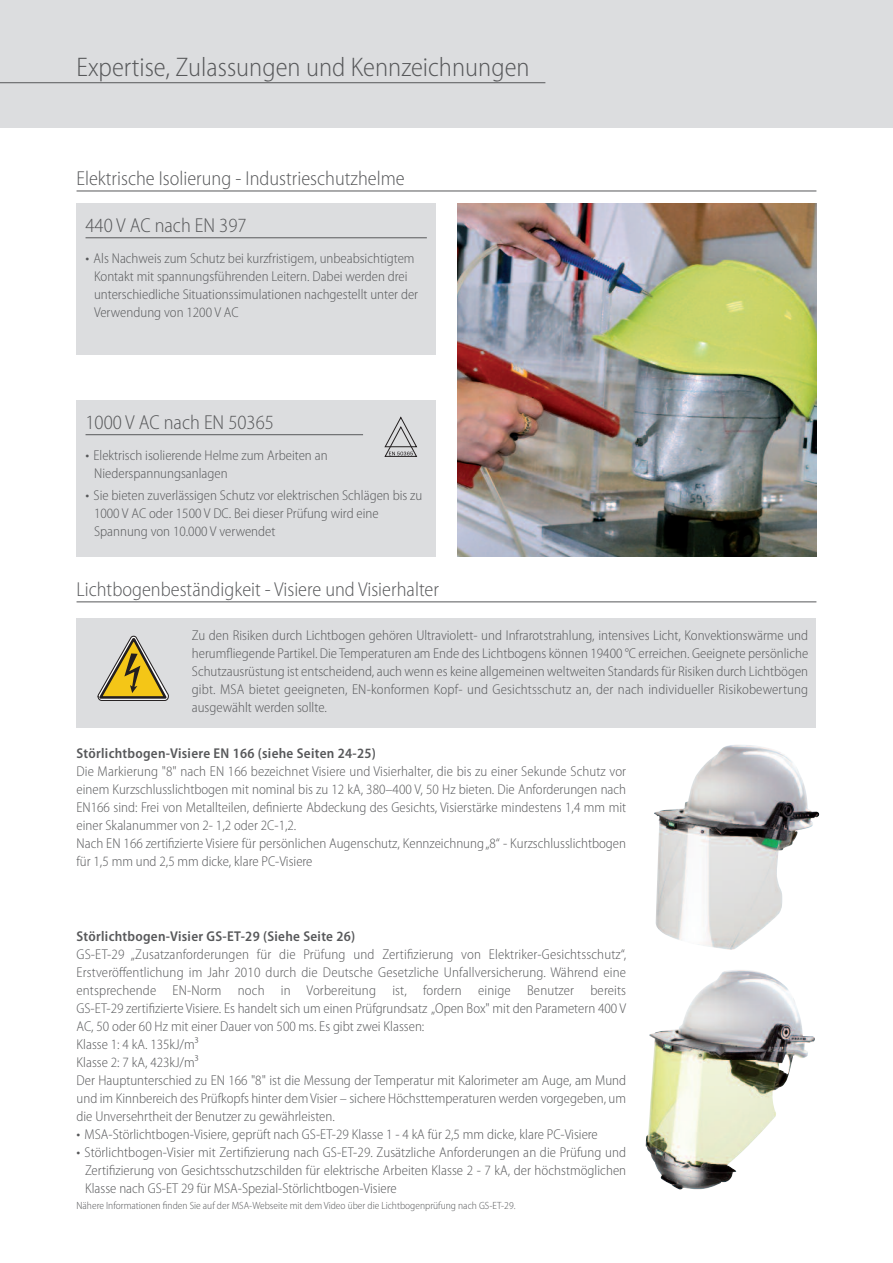
<style>
.page{position:relative;width:893px;height:1263px;background:#fff}
.page>*{position:absolute;margin:0;border:0;box-sizing:border-box;transform-origin:0 0}
.t1{font:300 semi-condensed 27px "Myriad Pro";color:#57585a}
.t2{font:300 semi-condensed 20.25px "Myriad Pro";color:#57585a}
.t3{font:300 semi-condensed 14.25px/18px "Myriad Pro";color:#57585a}
.t4{font:600 semi-condensed 14.25px "Myriad Pro";letter-spacing:.02em;color:#57585a}
.t5{font:300 semi-condensed 10.5px "Myriad Pro";color:#57585a}
.s1{font-size:15.6px}
</style>
<div class="page">
<div style="left:77px;top:203px;width:359px;height:152px;background:#dcdddf"></div>
<div style="left:77px;top:400px;width:359px;height:157px;background:#dcdddf"></div>
<hr style="left:77px;top:191px;width:739px;height:1px;background:#57585a">
<div style="left:0;top:0;width:893px;height:128px;background:#dcdddf"></div>
<div style="left:77px;top:618px;width:739px;height:110px;background:#dcdddf"></div>
<img style="left:654px;top:745px;width:165px;height:205px">
<img style="left:645px;top:970px;width:170px;height:220px">
<img style="left:457px;top:203px;width:359px;height:354px">
<svg style="left:97px;top:636px;width:72px;height:65px"></svg>
<svg style="left:384px;top:417px;width:33px;height:40px"></svg>
<hr style="left:77px;top:601px;width:739px;height:1px;background:#57585a">
<hr style="left:86px;top:434px;width:277px;height:1px;background:#57585a">
<hr style="left:86px;top:237px;width:341px;height:1px;background:#57585a">
<hr style="left:0;top:82px;width:545px;height:1px;background:#57585a">
<h1 class="t1" style="left:77px;top:52px;width:455px">Expertise, Zulassungen und Kennzeichnungen</h1>
<h2 class="t2" style="left:77px;top:168px;width:330px">Elektrische Isolierung - Industrieschutzhelme</h2>
<h2 class="t2" style="left:86px;top:214px;width:163px">440 V AC nach EN 397</h2>
<p class="t3" style="left:94px;top:249px;width:326px;text-indent:-9px"><span class="s1">•</span> Als Nachweis zum Schutz bei kurzfristigem, unbeabsichtigtem Kontakt mit spannungsführenden Leitern. Dabei werden drei unterschiedliche Situationssimulationen nachgestellt unter der Verwendung von 1200 V AC</p>
<h2 class="t2" style="left:86px;top:411px;width:190px">1000 V AC nach EN 50365</h2>
<p class="t3" style="left:94px;top:446px;width:235px;text-indent:-9px"><span class="s1">•</span> Elektrisch isolierende Helme zum Arbeiten an<br>Niederspannungsanlagen</p>
<p class="t3" style="left:94px;top:487px;width:330px;text-indent:-9px"><span class="s1">•</span> Sie bieten zuverlässigen Schutz vor elektrischen Schlägen bis zu<br>1000 V AC oder 1500 V DC. Bei dieser Prüfung wird eine<br>Spannung von 10.000 V verwendet</p>
<h2 class="t2" style="left:77px;top:578px;width:364px">Lichtbogenbeständigkeit - Visiere und Visierhalter</h2>
<p class="t3" style="left:192px;top:626px;width:618px;text-align:justify">Zu den Risiken durch Lichtbogen gehören Ultraviolett- und Infrarotstrahlung, intensives Licht, Konvektionswärme und herumfliegende Partikel. Die Temperaturen am Ende des Lichtbogens können 19400 °C erreichen. Geeignete persönliche Schutzausrüstung ist entscheidend, auch wenn es keine allgemeinen weltweiten Standards für Risiken durch Lichtbögen gibt. MSA bietet geeigneten, EN-konformen Kopf- und Gesichtsschutz an, der nach individueller Risikobewertung ausgewählt werden sollte.</p>
<p class="t4" style="left:77px;top:745px;width:301px">Störlichtbogen-Visiere EN 166 (siehe Seiten 24-25)</p>
<p class="t3" style="left:77px;top:762px;width:551px">Die Markierung "8" nach EN 166 bezeichnet Visiere und Visierhalter, die bis zu einer Sekunde Schutz vor einem Kurzschlusslichtbogen mit nominal bis zu 12 kA, 380–400 V, 50 Hz bieten. Die Anforderungen nach EN166 sind: Frei von Metallteilen, definierte Abdeckung des Gesichts, Visierstärke mindestens 1,4 mm mit einer Skalanummer von 2- 1,2 oder 2C-1,2.<br>Nach EN 166 zertifizierte Visiere für persönlichen Augenschutz, Kennzeichnung„8“ - Kurzschlusslichtbogen für 1,5 mm und 2,5 mm dicke, klare PC-Visiere</p>
<p class="t4" style="left:77px;top:928px;width:280px">Störlichtbogen-Visier GS-ET-29 (Siehe Seite 26)</p>
<p class="t3" style="left:77px;top:945px;width:551px">GS-ET-29 „Zusatzanforderungen für die Prüfung und Zertifizierung von Elektriker-Gesichtsschutz“, Erstveröffentlichung im Jahr 2010 durch die Deutsche Gesetzliche Unfallversicherung. Während eine entsprechende EN-Norm noch in Vorbereitung ist, fordern einige Benutzer bereits GS-ET-29 zertifizierte Visiere. Es handelt sich um einen Prüfgrundsatz „Open Box" mit den Parametern 400 V AC, 50 oder 60 Hz mit einer Dauer von 500 ms. Es gibt zwei Klassen:<br>Klasse 1: 4 kA. 135kJ/m³<br>Klasse 2: 7 kA, 423kJ/m³<br>Der Hauptunterschied zu EN 166 "8" ist die Messung der Temperatur mit Kalorimeter am Auge, am Mund und im Kinnbereich des Prüfkopfs hinter demVisier – sichere Höchsttemperaturen werden vorgegeben, um die Unversehrtheit der Benutzer zu gewährleisten.</p>
<p class="t3" style="left:77px;top:1125px;width:523px"><span class="s1">•</span> MSA-Störlichtbogen-Visiere, geprüft nach GS-ET-29 Klasse 1 - 4 kA für 2,5 mm dicke, klare PC-Visiere</p>
<p class="t3" style="left:85px;top:1143px;width:543px;text-align:justify;text-indent:-9px"><span class="s1">•</span> Störlichtbogen-Visier mit Zertifizierung nach GS-ET-29. Zusätzliche Anforderungen an die Prüfung und Zertifizierung von Gesichtsschutzschilden für elektrische Arbeiten Klasse 2 - 7 kA, der höchstmöglichen Klasse nach GS-ET 29 für MSA-Spezial-Störlichtbogen-Visiere</p>
<p class="t5" style="left:77px;top:1200px;width:440px">Nähere Informationen finden Sie auf der MSA-Webseite mit dem Video über die Lichtbogenprüfung nach GS-ET-29.</p>
</div>
